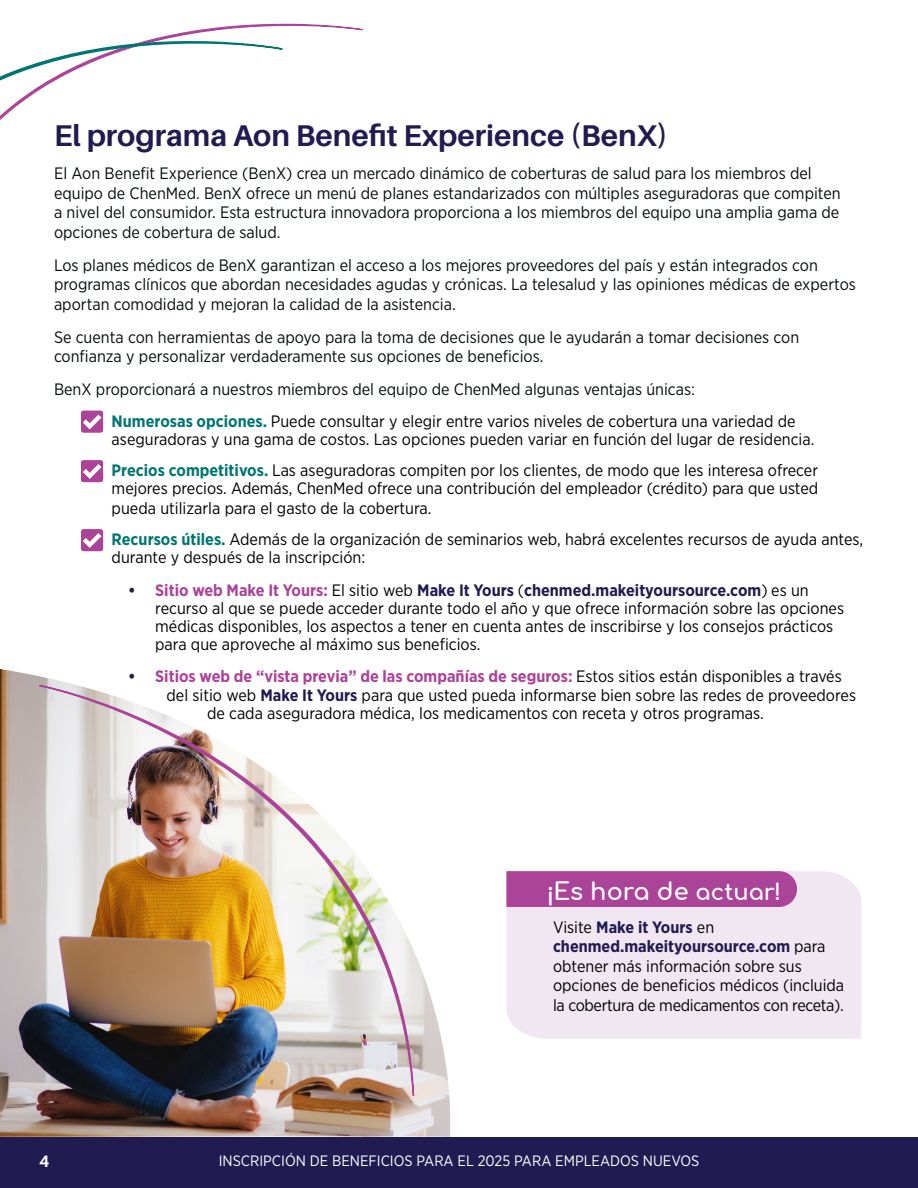
<style>
.page{position:relative;width:918px;height:1188px;background:#fff}
.page>*{position:absolute;margin:0;border:0;box-sizing:border-box;transform-origin:0 0}
.t1{font:700 30px "Aileron";color:#201b51}
.t2{font:700 24px "Comfortaa";color:#fff}
.t3{font:16.5px/19.5px "Gotham Narrow";color:#000}
.t4{font:16.5px/19.5px "Gotham Narrow";color:#060d0b}
.t5{font:700 16.5px "Aileron";color:#fff}
.t6{font:15px "Gotham Narrow";color:#fff}
.s1{font-weight:700;color:#007673}
.s2{color:#000}
.s3{font-weight:700;color:#201b51}
.s4{font-weight:700;color:#ab4399}
.s5{font-size:22.5px}
</style>
<div class="page">
<div style="left:0;top:1137px;width:918px;height:51px;background:#201b51"></div>
<svg style="left:149px;top:23px;width:214px;height:17px"></svg>
<svg style="left:0;top:40px;width:283px;height:80px"></svg>
<div style="left:81px;top:411px;width:22px;height:22px;background:#ab4399;border-radius:2px"></div>
<svg style="left:83px;top:415px;width:18px;height:14px"></svg>
<div style="left:81px;top:460px;width:22px;height:22px;background:#ab4399;border-radius:2px"></div>
<svg style="left:83px;top:464px;width:18px;height:15px"></svg>
<div style="left:81px;top:529px;width:22px;height:22px;background:#ab4399;border-radius:2px"></div>
<svg style="left:83px;top:533px;width:18px;height:15px"></svg>
<div style="left:506px;top:871px;width:355px;height:168px;background:#f1e7f2"></div>
<div style="left:506px;top:871px;width:291px;height:36px;background:#ab4399"></div>
<img style="left:0;top:669px;width:451px;height:468px">
<img style="left:37px;top:684px;width:381px;height:453px">
<h1 class="t1" style="left:54px;top:119px;width:615px">El programa Aon Benefit Experience (BenX)</h1>
<p class="t4" style="left:54px;top:163px;width:788px">El Aon Benefit Experience (BenX) crea un mercado dinámico de coberturas de salud para los miembros del equipo de ChenMed. BenX ofrece un menú de planes estandarizados con múltiples aseguradoras que compiten a nivel del consumidor. Esta estructura innovadora proporciona a los miembros del equipo una amplia gama de opciones de cobertura de salud.</p>
<p class="t4" style="left:54px;top:255px;width:803px">Los planes médicos de BenX garantizan el acceso a los mejores proveedores del país y están integrados con programas clínicos que abordan necesidades agudas y crónicas. La telesalud y las opiniones médicas de expertos aportan comodidad y mejoran la calidad de la asistencia.</p>
<p class="t4" style="left:54px;top:327px;width:747px">Se cuenta con herramientas de apoyo para la toma de decisiones que le ayudarán a tomar decisiones con confianza y personalizar verdaderamente sus opciones de beneficios.</p>
<p class="t4" style="left:112px;top:373px;width:685px;line-height:31.5px;text-indent:-58px">BenX proporcionará a nuestros miembros del equipo de ChenMed algunas ventajas únicas:<br><span class="s1">Numerosas opciones.</span> <span class="s2">Puede consultar y elegir entre varios niveles de cobertura una variedad de</span></p>
<p class="t3" style="left:112px;top:423px;width:708px;line-height:31.5px">aseguradoras y una gama de costos. Las opciones pueden variar en función del lugar de residencia.<br><span class="s1">Precios competitivos.</span> Las aseguradoras compiten por los clientes, de modo que les interesa ofrecer</p>
<p class="t3" style="left:112px;top:478px;width:708px">mejores precios. Además, ChenMed ofrece una contribución del empleador (crédito) para que usted pueda utilizarla para el gasto de la cobertura.</p>
<p class="t3" style="left:112px;top:530px;width:753px;line-height:18px"><span class="s1">Recursos útiles.</span> Además de la organización de seminarios web, habrá excelentes recursos de ayuda antes, durante y después de la inscripción:</p>
<p class="t3" style="left:155px;top:581px;width:690px;line-height:18px;text-indent:-27px"><span class="s3">•</span> <span class="s4">Sitio web Make It Yours:</span> El sitio web <span class="s3">Make It Yours</span> (<span class="s3">chenmed.makeityoursource.com</span>) es un recurso al que se puede acceder durante todo el año y que ofrece información sobre las opciones médicas disponibles, los aspectos a tener en cuenta antes de inscribirse y los consejos prácticos para que aproveche al máximo sus beneficios.</p>
<p class="t3" style="left:166px;top:666px;width:691px;text-indent:-38px"><span class="s3">•</span> <span class="s4">Sitios web de “vista previa” de las compañías de seguros:</span> Estos sitios están disponibles a través del sitio web <span class="s3">Make It Yours</span> para que usted pueda informarse bien sobre las redes de proveedores</p>
<p class="t3" style="left:207px;top:703px;width:558px">de cada aseguradora médica, los medicamentos con receta y otros programas.</p>
<h2 class="t2" style="left:547px;top:869px;width:236px">¡Es hora de <span class="s5">actuar!</span></h2>
<p class="t3" style="left:553px;top:917px;width:293px">Visite <span class="s3">Make it Yours</span> en <span class="s3">chenmed.makeityoursource.com</span> para obtener más información sobre sus opciones de beneficios médicos (incluida la cobertura de medicamentos con receta).</p>
<p class="t5" style="left:39px;top:1152px;width:12px">4</p>
<p class="t6" style="left:219px;top:1152px;width:482px">INSCRIPCIÓN DE BENEFICIOS PARA EL 2025 PARA EMPLEADOS NUEVOS</p>
</div>
